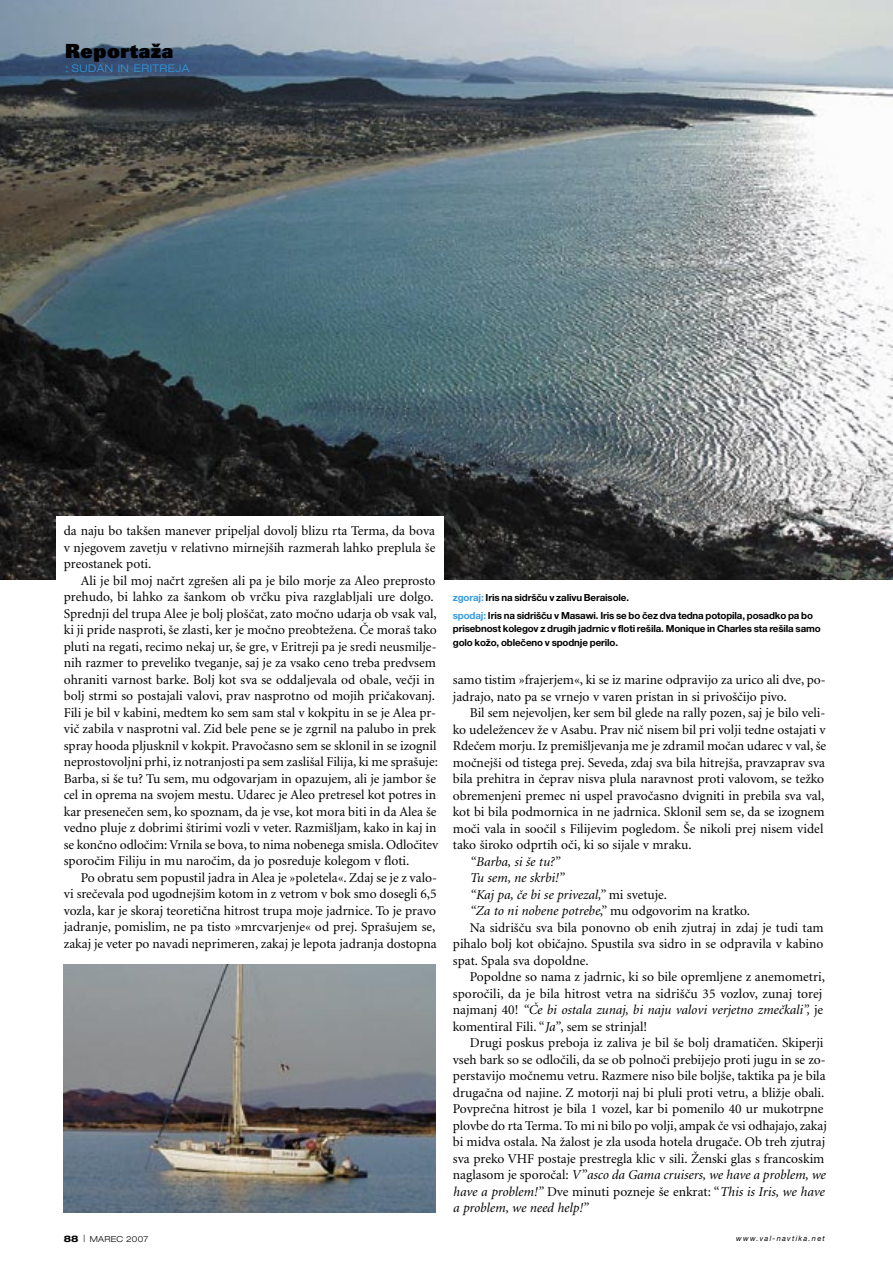
<style>
.page{position:relative;width:893px;height:1276px;background:#fff}
.page>*{position:absolute;margin:0;border:0;box-sizing:border-box;transform-origin:0 0}
.t1{font:900 19.5px "SS Univers";letter-spacing:.03em;color:#000}
.tekstMinion{font:13.5px/16.5px "SS Minion";color:#000}
.tekstMinion-2{font:italic 13.5px "SS Minion";color:#000}
.t2{font:300 expanded 10.5px "SLO Helvetica Neue";letter-spacing:.045em;color:#3399e0}
.podnapis_MALI{font:700 9.75px/13.5px "SS Helvetica Neue";letter-spacing:-.015em;color:#000}
.t3{font:300 expanded 8.25px "SLO Helvetica Neue";letter-spacing:.025em;color:#000}
.t4{font:italic 7.5px "SS Helvetica Neue";letter-spacing:.165em;color:#000}
.s1{font-family:"Andale Mono";font-weight:400;font-stretch:normal}
.s2{color:#3399e0}
.s3{font-style:normal}
.s4{font-style:italic}
.s5{font-weight:700;font-size:9px}
.s6{font-size:9.9px}
</style>
<div class="page">
<img style="left:0;top:0;width:893px;height:580px">
<div style="left:56px;top:517px;width:387px;height:213px;background:#fff"></div>
<img style="left:64px;top:964px;width:372px;height:248px">
<p class="t1" style="left:65px;top:38px;width:110px">Reporta`a</p>
<p class="t2" style="left:64px;top:62px;width:127px"><span class="s1">:</span> SUDAN IN ERITREJA</p>
<p class="t2" style="left:73px;top:62px;width:9px">X</p>
<p class="tekstMinion" style="left:64px;top:522px;width:373px;text-align:justify">da naju bo tak{en manever pripeljal dovolj blizu rta Terma, da bova v njegovem zavetju v relativno mirnej{ih razmerah lahko preplula {e preostanek poti.</p>
<p class="tekstMinion" style="left:64px;top:572px;width:376px;text-indent:17px">Ali je bil moj na~rt zgre{en ali pa je bilo morje za Aleo preprosto prehudo, bi lahko za {ankom ob vr~ku piva razglabljali ure dolgo.<br>Sprednji del trupa Alee je bolj plo{~at, zato mo~no udarja ob vsak val, ki ji pride nasproti, {e zlasti, ker je mo~no preobte`ena. ^e mora{ tako pluti na regati, recimo nekaj ur, {e gre, v Eritreji pa je sredi neusmilje&shy;nih razmer to preveliko tveganje, saj je za vsako ceno treba predvsem ohraniti varnost barke. Bolj kot sva se oddaljevala od obale, ve~ji in bolj strmi so postajali valovi, prav nasprotno od mojih pri~akovanj.<br>Fili je bil v kabini, medtem ko sem sam stal v kokpitu in se je Alea pr&shy;vi~ zabila v nasprotni val. Zid bele pene se je zgrnil na palubo in prek spray hooda pljusknil v kokpit. Pravo~asno sem se sklonil in se izognil neprostovoljni prhi, iz notranjosti pa sem zasli{al Filija, ki me spra{uje:<br>Barba, si {e tu? Tu sem, mu odgovarjam in opazujem, ali je jambor {e cel in oprema na svojem mestu. Udarec je Aleo pretresel kot potres in kar presene~en sem, ko spoznam, da je vse, kot mora biti in da Alea {e vedno pluje z dobrimi {tirimi vozli v veter. Razmi{ljam, kako in kaj in se kon~no odlo~im: Vrnila se bova, to nima nobenega smisla. Odlo~itev sporo~im Filiju in mu naro~im, da jo posreduje kolegom v floti.</p>
<p class="tekstMinion" style="left:64px;top:869px;width:375px;text-align:justify;text-indent:17px">Po obratu sem popustil jadra in Alea je »poletela«. Zdaj se je z valo&shy;vi sre~evala pod ugodnej{im kotom in z vetrom v bok smo dosegli 6,5 vozla, kar je skoraj teoreti~na hitrost trupa moje jadrnice. To je pravo jadranje, pomislim, ne pa tisto »mrcvarjenje« od prej. Spra{ujem se, zakaj je veter po navadi neprimeren, zakaj je lepota jadranja dostopna</p>
<p class="podnapis_MALI" style="left:453px;top:590px;width:178px"><span class="s2">zgoraj:</span> Iris na sidr{~u v zalivu Beraisole.</p>
<p class="podnapis_MALI" style="left:453px;top:608px;width:369px"><span class="s2">spodaj:</span> Iris na sidri{~u v Masawi. Iris se bo ~ez dva tedna potopila, posadko pa bo prisebnost kolegov z drugih jadrnic v floti re{ila. Monique in Charles sta re{ila samo golo ko`o, oble~eno v spodnje perilo.</p>
<p class="tekstMinion" style="left:453px;top:671px;width:374px">samo tistim »frajerjem«, ki se iz marine odpravijo za urico ali dve, po&shy;jadrajo, nato pa se vrnejo v varen pristan in si privo{~ijo pivo.</p>
<p class="tekstMinion" style="left:453px;top:704px;width:375px;text-indent:17px">Bil sem nejevoljen, ker sem bil glede na rally pozen, saj je bilo veli&shy;ko udele`encev `e v Asabu. Prav ni~ nisem bil pri volji tedne ostajati v Rde~em morju. Iz premi{ljevanja me je zdramil mo~an udarec v val, {e mo~nej{i od tistega prej. Seveda, zdaj sva bila hitrej{a, pravzaprav sva bila prehitra in ~eprav nisva plula naravnost proti valovom, se te`ko obremenjeni premec ni uspel pravo~asno dvigniti in prebila sva val, kot bi bila podmornica in ne jadrnica. Sklonil sem se, da se izognem mo~i vala in soo~il s Filijevim pogledom. [e nikoli prej nisem videl tako {iroko odprtih o~i, ki so sijale v mraku.</p>
<p class="tekstMinion-2" style="left:470px;top:853px;width:92px">“Barba, si {e tu?”</p>
<p class="tekstMinion-2" style="left:470px;top:870px;width:96px">Tu sem, ne skrbi!”</p>
<p class="tekstMinion-2" style="left:470px;top:886px;width:199px">“Kaj pa, ~e bi se privezal,” <span class="s3">mi svetuje.</span></p>
<p class="tekstMinion" style="left:470px;top:902px;width:282px"><span class="s4">“Za to ni nobene potrebe</span>,” mu odgovorim na kratko.</p>
<p class="tekstMinion" style="left:453px;top:919px;width:372px;text-align:justify;text-indent:17px">Na sidri{~u sva bila ponovno ob enih zjutraj in zdaj je tudi tam pihalo bolj kot obi~ajno. Spustila sva sidro in se odpravila v kabino spat. Spala sva dopoldne.</p>
<p class="tekstMinion" style="left:453px;top:968px;width:374px;text-indent:17px">Popoldne so nama z jadrnic, ki so bile opremljene z anemometri, sporo~ili, da je bila hitrost vetra na sidri{~u 35 vozlov, zunaj torej najmanj 40! <span class="s4">“^e bi ostala zunaj, bi naju valovi verjetno zme~kali”,</span> je komentiral Fili. “<span class="s4">Ja”</span>, sem se strinjal!</p>
<p class="tekstMinion" style="left:453px;top:1034px;width:375px;text-indent:17px">Drugi poskus preboja iz zaliva je bil {e bolj dramati~en. Skiperji vseh bark so se odlo~ili, da se ob polno~i prebijejo proti jugu in se zo&shy;perstavijo mo~nemu vetru. Razmere niso bile bolj{e, taktika pa je bila druga~na od najine. Z motorji naj bi pluli proti vetru, a bli`je obali.<br>Povpre~na hitrost je bila 1 vozel, kar bi pomenilo 40 ur mukotrpne plovbe do rta Terma. To mi ni bilo po volji, ampak ~e vsi odhajajo, zakaj bi midva ostala. Na `alost je zla usoda hotela druga~e. Ob treh zjutraj sva preko VHF postaje prestregla klic v sili. @enski glas s francoskim naglasom je sporo~al: <span class="s4">V”asco da Gama cruisers, we have a problem, we have a problem!”</span> Dve minuti pozneje {e enkrat: “<span class="s4">This is Iris, we have a problem, we need help!”</span></p>
<p class="t3" style="left:64px;top:1233px;width:86px"><span class="s5">88</span> <span class="s6">|</span> MAREC 2007</p>
<p class="t4" style="left:736px;top:1233px;width:90px">www.val-navtika.net</p>
</div>
